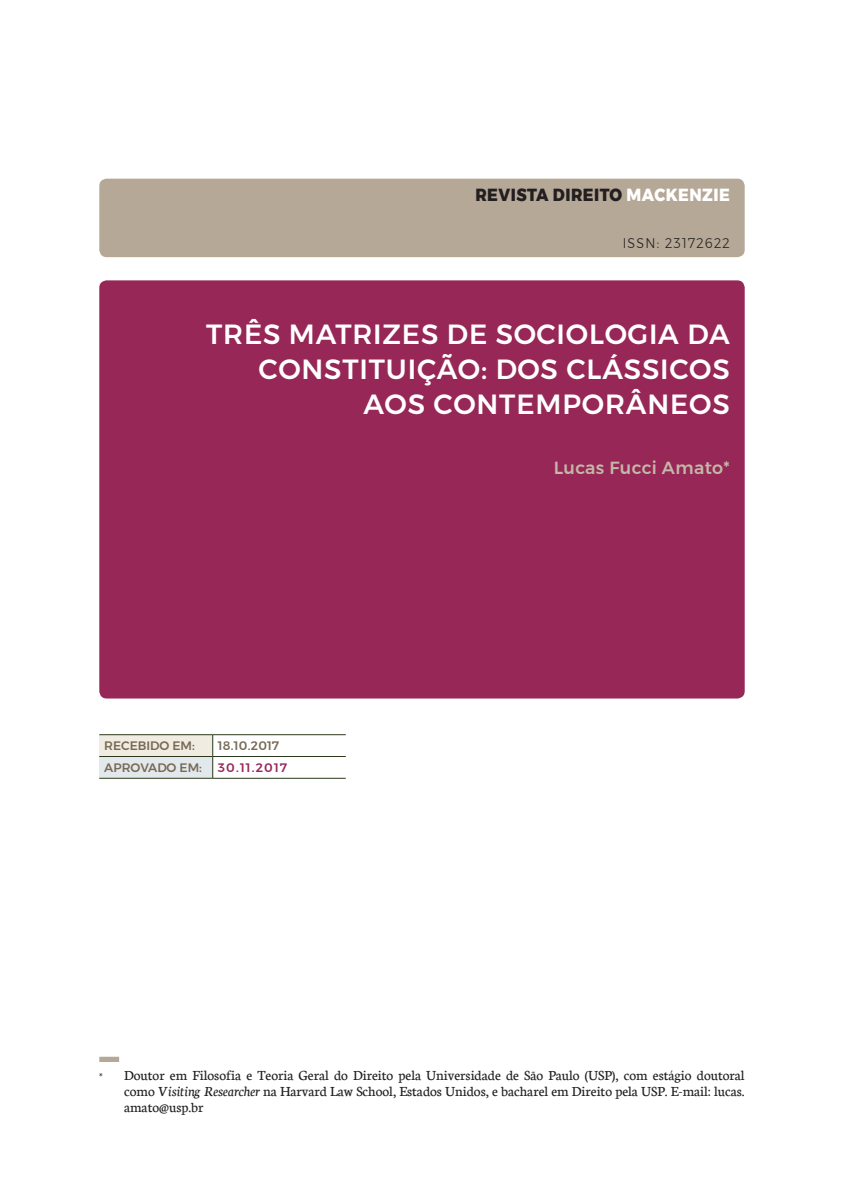
<style>
.page{position:relative;width:844px;height:1191px;background:#fff}
.page>*{position:absolute;margin:0;border:0;box-sizing:border-box;transform-origin:0 0}
.t1{font:500 27.65px "Montserrat";letter-spacing:.03em;color:#fff}
.t2{font:800 17.5px "Montserrat";letter-spacing:.03em;color:#231f20;scale:.9 1}
.t3{font:500 17.5px "Montserrat";letter-spacing:.02em;color:#c4b8a8}
.t4{font:14.88px/15.8px "Neuton";color:#231f20;text-align:justify}
.t5{font:300 14px "Montserrat";letter-spacing:.1em;color:#231f20;scale:.9 1}
.t6{font:500 12.25px "Montserrat";color:#776a56}
.t7{font:500 12.25px "Montserrat";letter-spacing:.1em;color:#962757}
.s1{color:#fff}
.s2{font-weight:700;font-size:11.38px}
.s3{font-style:italic}
</style>
<div class="page">
<div style="left:99px;top:280px;width:645px;height:418px;background:#962757;border-radius:7px"></div>
<div style="left:99px;top:179px;width:645px;height:78px;background:#b6a897;border-radius:7px"></div>
<div style="left:99px;top:734px;width:114px;height:22px;background:#f1ece2"></div>
<div style="left:99px;top:756px;width:114px;height:22px;background:#e2e8eb"></div>
<hr style="left:99px;top:756px;width:114px;height:1px;background:#2b381b">
<hr style="left:213px;top:756px;width:133px;height:1px;background:#2b381b">
<hr style="left:99px;top:734px;width:114px;height:1px;background:#2b381b">
<hr style="left:213px;top:734px;width:133px;height:1px;background:#2b381b">
<svg style="left:212px;top:735px;width:1px;height:43px"></svg>
<hr style="left:99px;top:778px;width:114px;height:1px;background:#2b381b">
<hr style="left:213px;top:778px;width:133px;height:1px;background:#2b381b">
<div style="left:99px;top:1056px;width:20px;height:6px;background:#b6a897"></div>
<p class="t2" style="left:475px;top:180px;width:284px">REVISTA DIREITO <span class="s1">MACKENZIE</span></p>
<p class="t5" style="left:622px;top:232px;width:120px">ISSN: 23172622</p>
<h1 class="t1" style="left:206px;top:313px;width:525px">TRÊS MATRIZES DE SOCIOLOGIA DA</h1>
<h1 class="t1" style="left:258px;top:348px;width:472px">CO NSTITUIÇÃO: DOS CLÁSSICOS</h1>
<h1 class="t1" style="left:363px;top:383px;width:195px">AOS CONTEMPO</h1>
<h1 class="t1" style="left:605px;top:383px;width:126px">RÂNEOS</h1>
<p class="t6" style="left:104px;top:736px;width:92px">RECEBI DO EM:</p>
<p class="t6" style="left:218px;top:736px;width:63px">18.10.2017</p>
<p class="t6" style="left:104px;top:758px;width:99px">APROVADO EM:</p>
<p class="t7" style="left:218px;top:757px;width:71px">30.11.2017</p>
<p class="t3" style="left:546px;top:454px;width:184px"><sup>1</sup> LUCAS FUCCI AMATO*</p>
<p class="t4" style="left:124px;top:1067px;width:622px;text-indent:-25px"><span class="s2">*</span> Doutor em Filosofia e Teoria Geral do Direito pela Universidade de São Paulo (USP), com estágio doutoral como <span class="s3">Visiting Researcher</span> na Harvard Law School, Estados Unidos, e bacharel em Direito pela USP. E-mail: lucas. amato@usp.br</p>
</div>
